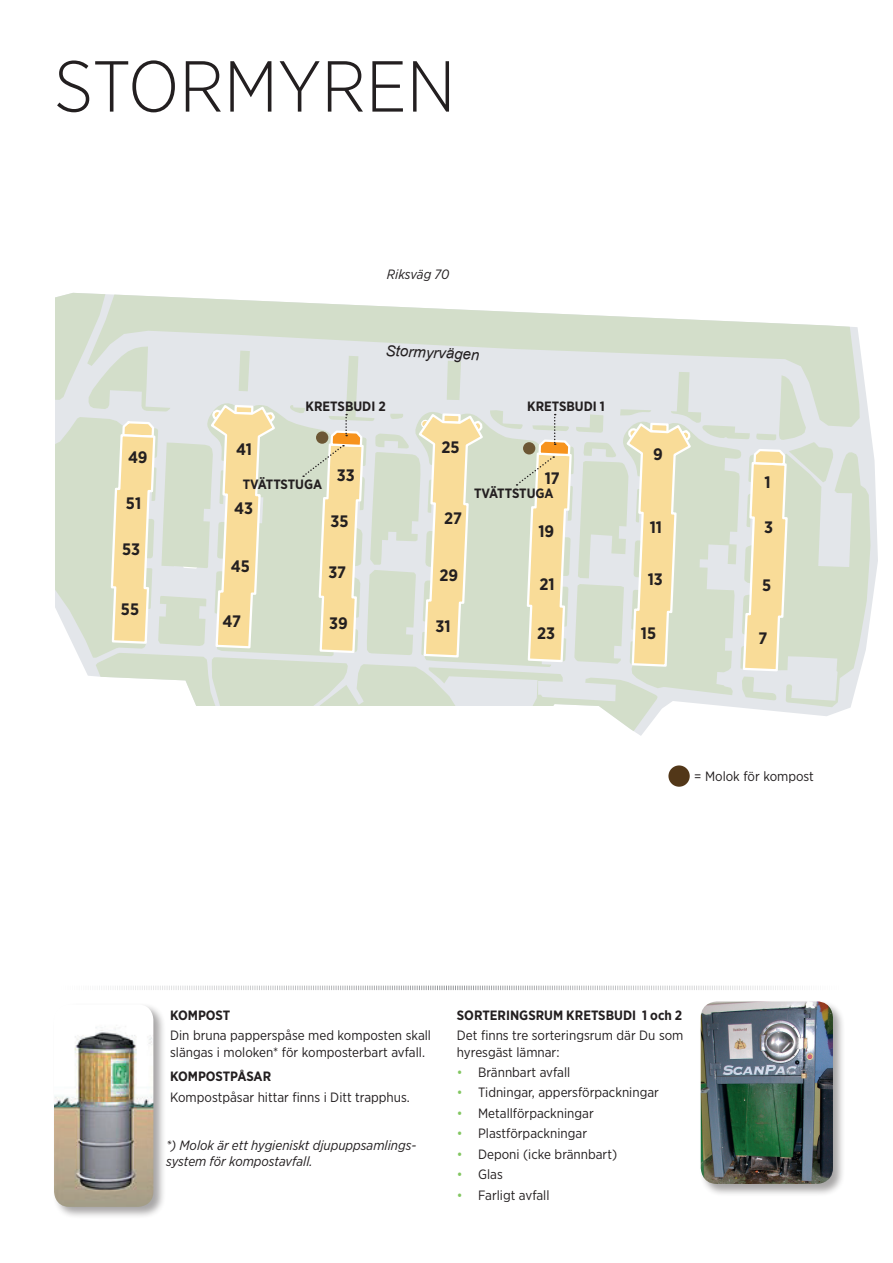
<style>
.page{position:relative;width:893px;height:1263px;background:#fff}
.page>*{position:absolute;margin:0;border:0;box-sizing:border-box;transform-origin:0 0}
.t1{font:300 72px "Gotham Narrow";color:#231f20}
.t2{font:700 16.5px "Gotham Narrow";color:#231f20}
.t3{font:italic 15px "Arial";color:#231f20}
.t4{font:13.5px/16.2px "Gotham Narrow";color:#231f20}
.t5{font:700 13.5px "Gotham Narrow";color:#231f20}
.t6{font:italic 13.5px/16.2px "Gotham Narrow";color:#231f20}
.s1{color:#82c661}
</style>
<div class="page">
<svg style="left:600px;top:707px;width:58px;height:29px"></svg>
<div style="left:668px;top:765px;width:22px;height:22px;background:#523718;border-radius:50%"></div>
<div style="left:699px;top:1000px;width:146px;height:196px;background:#231f20;opacity:.4"></div>
<img style="left:701px;top:1077px;width:132px;height:107px">
<svg style="left:55px;top:293px;width:815px;height:414px;background:#e1e2d0"></svg>
<svg style="left:99px;top:985px;width:740px;height:92px"></svg>
<div style="left:53px;top:1003px;width:113px;height:216px;background:#231f20;opacity:.4"></div>
<img style="left:54px;top:1004px;width:99px;height:203px">
<h1 class="t1" style="left:54px;top:42px;width:403px">STORMYREN</h1>
<p class="t2" style="left:128px;top:446px;width:21px">49</p>
<p class="t2" style="left:126px;top:492px;width:17px">51</p>
<p class="t2" style="left:122px;top:539px;width:19px">53</p>
<p class="t2" style="left:121px;top:598px;width:20px">55</p>
<p class="t6" style="left:387px;top:266px;width:64px">Riksväg 70</p>
<p class="t3" style="left:386px;top:342px;width:95px;rotate:3deg">Stormyrvägen</p>
<p class="t2" style="left:236px;top:439px;width:17px">41</p>
<p class="t5" style="left:306px;top:397px;width:82px">KRETSBUDI 2</p>
<p class="t5" style="left:527px;top:397px;width:79px">KRETSBUDI 1</p>
<p class="t2" style="left:442px;top:436px;width:20px">25</p>
<p class="t5" style="left:243px;top:475px;width:81px">TVÄTTSTUGA</p>
<p class="t2" style="left:337px;top:465px;width:19px">33</p>
<p class="t2" style="left:545px;top:467px;width:17px">17</p>
<p class="t5" style="left:474px;top:485px;width:81px">TVÄTTSTUGA</p>
<p class="t2" style="left:234px;top:498px;width:20px">43</p>
<p class="t2" style="left:330px;top:510px;width:19px">35</p>
<p class="t2" style="left:444px;top:507px;width:19px">27</p>
<p class="t2" style="left:538px;top:521px;width:17px">19</p>
<p class="t2" style="left:231px;top:555px;width:21px">45</p>
<p class="t2" style="left:329px;top:562px;width:19px">37</p>
<p class="t2" style="left:439px;top:565px;width:20px">29</p>
<p class="t2" style="left:539px;top:574px;width:17px">21</p>
<p class="t2" style="left:222px;top:611px;width:20px">47</p>
<p class="t2" style="left:329px;top:612px;width:20px">39</p>
<p class="t2" style="left:436px;top:615px;width:17px">31</p>
<p class="t2" style="left:537px;top:623px;width:19px">23</p>
<p class="t2" style="left:653px;top:443px;width:11px">9</p>
<p class="t2" style="left:650px;top:516px;width:14px">11</p>
<p class="t2" style="left:648px;top:569px;width:17px">13</p>
<p class="t2" style="left:641px;top:623px;width:17px">15</p>
<p class="t2" style="left:764px;top:472px;width:8px">1</p>
<p class="t2" style="left:764px;top:516px;width:10px">3</p>
<p class="t2" style="left:762px;top:575px;width:11px">5</p>
<p class="t2" style="left:758px;top:627px;width:10px">7</p>
<p class="t4" style="left:694px;top:767px;width:121px">= Molok för kompost</p>
<p class="t5" style="left:170px;top:1006px;width:62px">KOMPOST</p>
<p class="t4" style="left:170px;top:1027px;width:262px">Din bruna papperspåse med komposten skall slängas i moloken* för komposterbart avfall.</p>
<p class="t5" style="left:170px;top:1068px;width:103px">KOMPOSTPÅSAR</p>
<p class="t4" style="left:170px;top:1088px;width:241px">Kompostpåsar hittar finns i Ditt trapphus.</p>
<p class="t6" style="left:166px;top:1136px;width:252px">*) Molok är ett hygieniskt djupuppsamlings&shy;system för kompostavfall.</p>
<p class="t5" style="left:457px;top:1006px;width:227px">SORTERINGSRUM KRETSBUDI 1 och 2</p>
<p class="t4" style="left:457px;top:1027px;width:228px">Det finns tre sorteringsrum där Du som hyresgäst lämnar:</p>
<p class="t4" style="left:457px;top:1064px;width:115px"><span class="s1">•</span> Brännbart avfall</p>
<p class="t4" style="left:457px;top:1084px;width:203px"><span class="s1">•</span> Tidningar, appersförpackningar</p>
<p class="t4" style="left:457px;top:1105px;width:138px"><span class="s1">•</span> Metallförpackningar</p>
<p class="t4" style="left:457px;top:1125px;width:132px"><span class="s1">•</span> Plastförpackningar</p>
<p class="t4" style="left:457px;top:1146px;width:162px"><span class="s1">•</span> Deponi (icke brännbart)</p>
<p class="t4" style="left:457px;top:1166px;width:47px"><span class="s1">•</span> Glas</p>
<p class="t4" style="left:457px;top:1186px;width:94px"><span class="s1">•</span> Farligt avfall</p>
</div>
